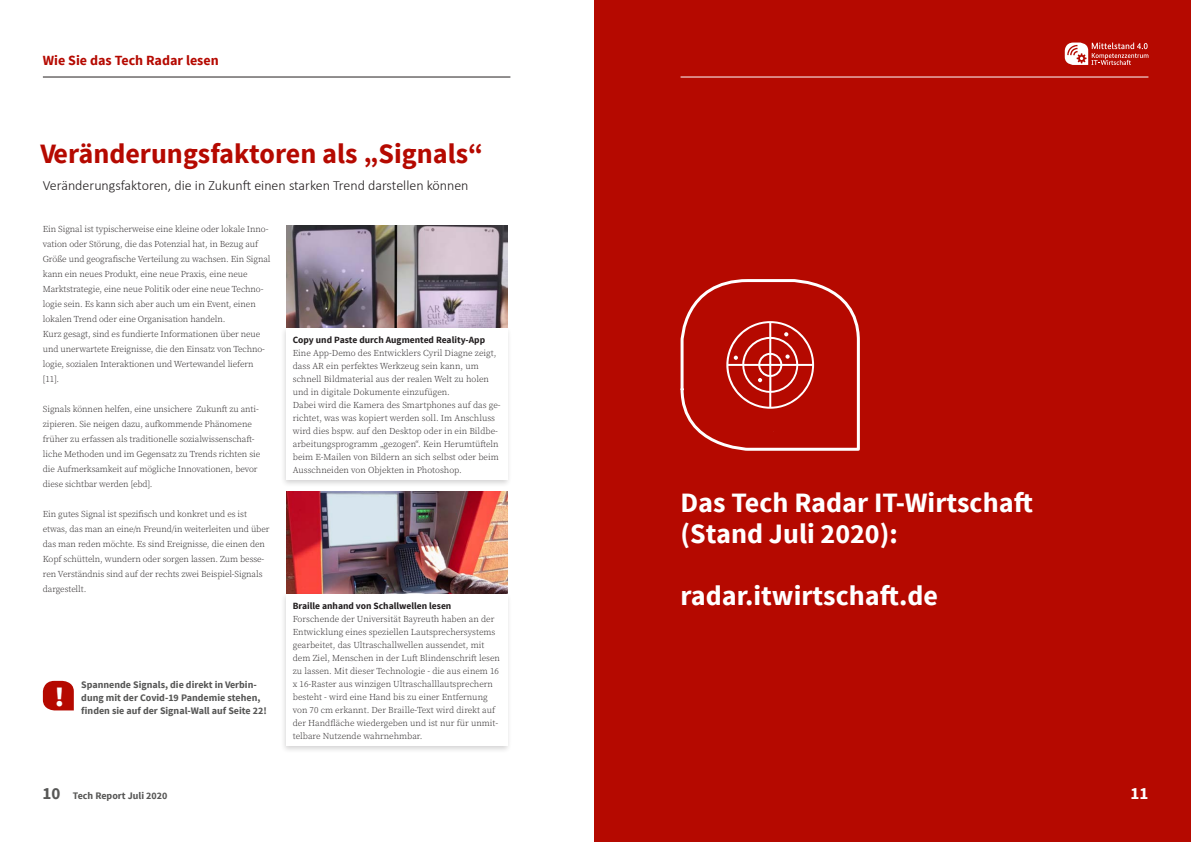
<style>
.page{position:relative;width:1191px;height:842px;background:#fff}
.page>*{position:absolute;margin:0;border:0;box-sizing:border-box;transform-origin:0 0}
.t1{font:700 28px "Source Sans Pro";color:#fff}
.t2{font:700 28px "Source Sans Pro";color:#b50900}
.t3{font:700 17px "Source Sans Pro";color:#fff}
.t4{font:300 14px "Calibri";color:#231f20}
.t5{font:700 14px "Source Sans Pro";color:#b50900}
.t6{font:700 10px/13px "Source Sans Pro";color:#575756}
.t7{font:700 9.5px "Source Sans Pro";color:#231f20}
.Fließtext{font:300 9px/15px "Source Serif Pro";letter-spacing:-.01em;color:#231f20}
.s1{font-size:17px}
</style>
<div class="page">
<div style="left:594px;top:0;width:597px;height:842px;background:#b50900"></div>
<svg style="left:1064px;top:43px;width:84px;height:22px"></svg>
<hr style="left:680px;top:77px;width:468px;height:1px;background:#fff">
<hr style="left:43px;top:77px;width:467px;height:1px;background:#231f20">
<img style="left:286px;top:225px;width:221px;height:101px">
<div style="left:280px;top:326px;width:232px;height:162px;background:#231f20;opacity:.2"></div>
<div style="left:286px;top:328px;width:221px;height:152px;background:#fff"></div>
<img style="left:286px;top:491px;width:221px;height:100px">
<div style="left:280px;top:591px;width:232px;height:163px;background:#231f20;opacity:.2"></div>
<div style="left:286px;top:594px;width:221px;height:152px;background:#fff"></div>
<svg style="left:680px;top:279px;width:180px;height:172px"></svg>
<svg style="left:43px;top:681px;width:31px;height:29px"></svg>
<p class="t5" style="left:43px;top:52px;width:177px">Wie Sie das Tech Radar lesen</p>
<p class="t2" style="left:40px;top:135px;width:444px">Veränderungsfaktoren als „Signals“</p>
<p class="t4" style="left:43px;top:177px;width:427px">Veränderungsfaktoren, die in Zukunft einen starken Trend darstellen können</p>
<p class="Fließtext" style="left:43px;top:222px;width:229px">Ein Signal ist typischerweise eine kleine oder lokale Inno&shy;vation oder Störung, die das Potenzial hat, in Bezug auf Größe und geografische Verteilung zu wachsen. Ein Signal kann ein neues Produkt, eine neue Praxis, eine neue Marktstrategie, eine neue Politik oder eine neue Techno&shy;logie sein. Es kann sich aber auch um ein Event, einen lokalen Trend oder eine Organisation handeln.</p>
<p class="Fließtext" style="left:43px;top:327px;width:224px">Kurz gesagt, sind es fundierte Informationen über neue und unerwartete Ereignisse, die den Einsatz von Techno&shy;logie, sozialen Interaktionen und Wertewandel liefern [11].</p>
<p class="Fließtext" style="left:43px;top:402px;width:219px">Signals können helfen, eine unsichere Zukunft zu anti&shy;zipieren. Sie neigen dazu, aufkommende Phänomene früher zu erfassen als traditionelle sozialwissenschaft&shy;liche Methoden und im Gegensatz zu Trends richten sie die Aufmerksamkeit auf mögliche Innovationen, bevor diese sichtbar werden [ebd].</p>
<p class="Fließtext" style="left:43px;top:507px;width:228px">Ein gutes Signal ist spezifisch und konkret und es ist etwas, das man an eine/n Freund/in weiterleiten und über das man reden möchte. Es sind Ereignisse, die einen den Kopf schütteln, wundern oder sorgen lassen. Zum besse&shy;ren Verständnis sind auf der rechts zwei Beispiel-Signals dargestellt.</p>
<p class="t6" style="left:81px;top:679px;width:187px">Spannende Signals, die direkt in Verbin&shy;dung mit der Covid-19 Pandemie stehen, finden sie auf der Signal-Wall auf Seite 22!</p>
<p class="t7" style="left:293px;top:334px;width:194px">Copy und Paste durch Augmented Reality-App</p>
<p class="Fließtext" style="left:293px;top:347px;width:205px;line-height:13px">Eine App-Demo des Entwicklers Cyril Diagne zeigt, dass AR ein perfektes Werkzeug sein kann, um schnell Bildmaterial aus der realen Welt zu holen und in digitale Dokumente einzufügen.</p>
<p class="Fließtext" style="left:293px;top:399px;width:209px;line-height:13px">Dabei wird die Kamera des Smartphones auf das ge&shy;richtet, was was kopiert werden soll. Im Anschluss wird dies bspw. auf den Desktop oder in ein Bildbe&shy;arbeitungsprogramm „gezogen“. Kein Herumtüfteln beim E-Mailen von Bildern an sich selbst oder beim Ausschneiden von Objekten in Photoshop.</p>
<p class="t7" style="left:293px;top:599px;width:160px">Braille anhand von Schallwellen lesen</p>
<p class="Fließtext" style="left:293px;top:612px;width:209px;line-height:13px">Forschende der Universität Bayreuth haben an der Entwicklung eines speziellen Lautsprechersystems gearbeitet, das Ultraschallwellen aussendet, mit dem Ziel, Menschen in der Luft Blindenschrift lesen zu lassen. Mit dieser Technologie - die aus einem 16 x 16-Raster aus winzigen Ultraschalllautsprechern besteht - wird eine Hand bis zu einer Entfernung von 70 cm erkannt. Der Braille-Text wird direkt auf der Handfläche wiedergeben und ist nur für unmit&shy;telbare Nutzende wahrnehmbar.</p>
<p class="t1" style="left:680px;top:485px;width:354px">Das Tech Radar IT-Wirtschaft</p>
<p class="t1" style="left:680px;top:516px;width:219px">(Stand Juli 2020):</p>
<p class="t1" style="left:680px;top:578px;width:259px">radar.itwirtschaft.de</p>
<p class="t6" style="left:43px;top:790px;width:126px"><span class="s1">10</span> Tech Report Juli 2020</p>
<h2 class="t3" style="left:1130px;top:783px;width:19px">11</h2>
</div>
